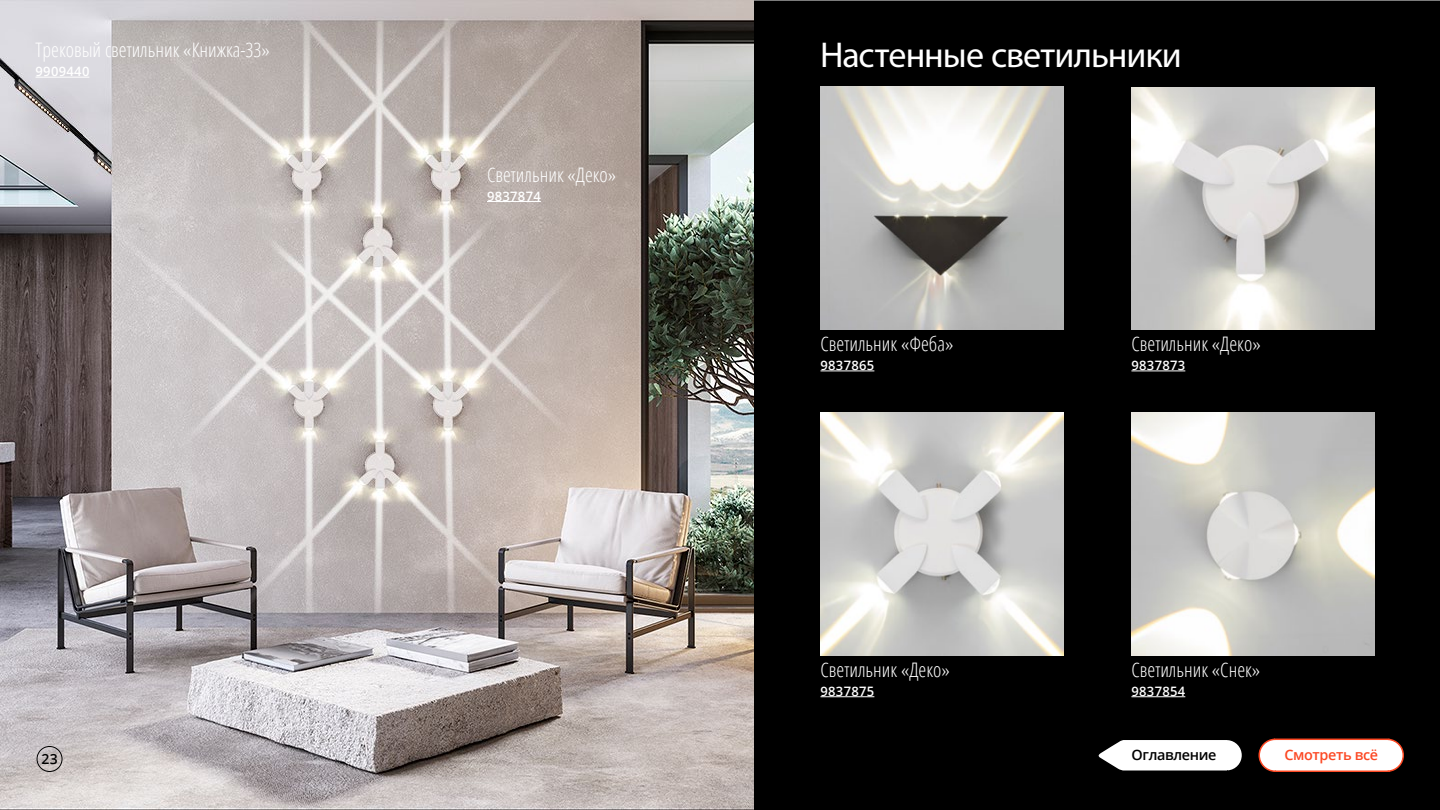
<style>
.page{position:relative;width:1440px;height:810px;background:#fff}
.page>*{position:absolute;margin:0;border:0;box-sizing:border-box;transform-origin:0 0}
.t1{font:36px "Myriad Pro";letter-spacing:-.03em;color:#fff}
.t2{font:300 condensed 20px "Open Sans";color:#fff}
.t3{font:600 14.4px "Open Sans";letter-spacing:-.025em;color:#fc4823}
.t4{font:600 14.4px "Open Sans";letter-spacing:-.025em;color:#000}
.t5{font:600 14px "Open Sans";color:#000}
.t6{font:600 13px "Open Sans";letter-spacing:.025em;color:#fff}
</style>
<div class="page">
<img style="left:0;top:0;width:754px;height:810px">
<div style="left:754px;top:1px;width:686px;height:809px;background:#000"></div>
<img style="left:820px;top:87px;width:243px;height:243px">
<img style="left:820px;top:413px;width:243px;height:243px">
<img style="left:1131px;top:88px;width:243px;height:242px">
<img style="left:1131px;top:413px;width:243px;height:243px">
<hr style="left:821px;top:371px;width:53px;height:1px;background:#fff">
<hr style="left:821px;top:696px;width:53px;height:1px;background:#fff">
<hr style="left:1131px;top:371px;width:54px;height:1px;background:#fff">
<hr style="left:1131px;top:696px;width:54px;height:1px;background:#fff">
<hr style="left:487px;top:201px;width:54px;height:1px;background:#fff">
<hr style="left:36px;top:77px;width:53px;height:1px;background:#fff">
<div style="left:1259px;top:739px;width:144px;height:32px;background:#fff;border-radius:16px"></div>
<div style="left:1258px;top:739px;width:146px;height:33px;border:2px solid #fc4823;border-radius:16px"></div>
<div style="left:37px;top:746px;width:26px;height:26px;border:1px solid #000;border-radius:50%"></div>
<svg style="left:1098px;top:740px;width:144px;height:31px;background:#d7d7d7"></svg>
<div style="left:1125px;top:749px;width:98px;height:11px;background:#fff"></div>
<p class="t2" style="left:36px;top:36px;width:236px">Трековый светильник «Книжка-33»</p>
<p class="t6" style="left:36px;top:63px;width:55px">9909440</p>
<p class="t2" style="left:487px;top:161px;width:131px">Светильник «Деко»</p>
<p class="t6" style="left:487px;top:187px;width:55px">9837874</p>
<h1 class="t1" style="left:820px;top:33px;width:363px">Настенные светильники</h1>
<p class="t2" style="left:820px;top:330px;width:134px">Светильник «Феба»</p>
<p class="t2" style="left:1131px;top:330px;width:131px">Светильник «Деко»</p>
<p class="t6" style="left:821px;top:356px;width:55px">9837865</p>
<p class="t6" style="left:1131px;top:356px;width:55px">9837873</p>
<p class="t2" style="left:820px;top:656px;width:131px">Светильник «Деко»</p>
<p class="t2" style="left:1131px;top:656px;width:130px">Светильник «Снек»</p>
<p class="t6" style="left:821px;top:682px;width:55px">9837875</p>
<p class="t6" style="left:1131px;top:682px;width:55px">9837854</p>
<p class="t5" style="left:41px;top:749px;width:18px">23</p>
<p class="t4" style="left:1132px;top:745px;width:86px">Оглавление</p>
<p class="t3" style="left:1284px;top:745px;width:95px">Смотреть всё</p>
</div>
